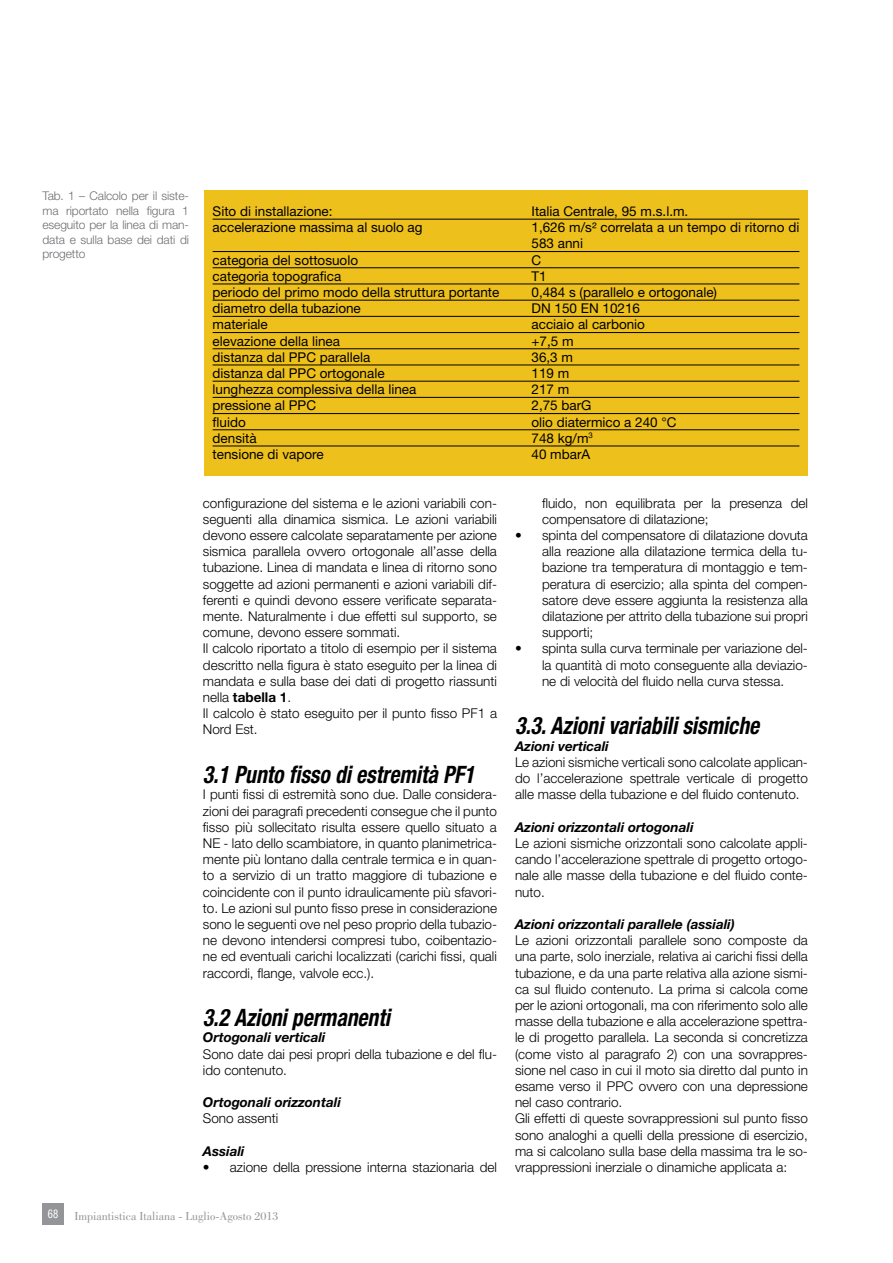
<style>
.page{position:relative;width:893px;height:1263px;background:#fff}
.page>*{position:absolute;margin:0;border:0;box-sizing:border-box;transform-origin:0 0}
.t1{font:italic 700 condensed 24px "Helvetica Neue LT Std";color:#000;scale:.9 1}
.t2{font:300 13.5px/16.2px "Helvetica Neue LT Std";color:#000;text-align:justify}
.t3{font:13.5px/16.2px "Helvetica Neue LT Std";color:#000}
.t4{font:italic 700 13.5px "Helvetica Neue LT Std";color:#000}
.t5{font:300 12px/14.4px "Helvetica Neue LT Std";letter-spacing:-.01em;color:#6d6e71;text-align:justify}
.t6{font:12px "Bodoni Std";color:#939598}
.t7{font:condensed 12px "Helvetica Neue LT Std";color:#fff;scale:.9 1}
.s1{font-weight:700}
</style>
<div class="page">
<div style="left:43px;top:1203px;width:21px;height:22px;background:#939598"></div>
<div style="left:204px;top:190px;width:604px;height:285px;background:#eec01b"></div>
<hr style="left:213px;top:219px;width:586px;height:1px;background:#000">
<hr style="left:213px;top:251px;width:586px;height:1px;background:#000">
<hr style="left:213px;top:267px;width:586px;height:1px;background:#000">
<hr style="left:213px;top:284px;width:586px;height:1px;background:#000">
<hr style="left:213px;top:300px;width:586px;height:1px;background:#000">
<hr style="left:213px;top:316px;width:586px;height:1px;background:#000">
<hr style="left:213px;top:332px;width:586px;height:1px;background:#000">
<hr style="left:213px;top:348px;width:586px;height:1px;background:#000">
<hr style="left:213px;top:365px;width:586px;height:1px;background:#000">
<hr style="left:213px;top:381px;width:586px;height:1px;background:#000">
<hr style="left:213px;top:397px;width:586px;height:1px;background:#000">
<hr style="left:213px;top:413px;width:586px;height:1px;background:#000">
<hr style="left:213px;top:429px;width:586px;height:1px;background:#000">
<hr style="left:213px;top:446px;width:586px;height:1px;background:#000">
<p class="t5" style="left:43px;top:189px;width:148px">Tab. 1 – Calcolo per il siste&shy;ma riportato nella figura 1 eseguito per la linea di man&shy;data e sulla base dei dati di progetto</p>
<p class="t3" style="left:213px;top:203px;width:121px">Sito di installazione:</p>
<p class="t3" style="left:531px;top:203px;width:158px">Italia Centrale, 95 m.s.l.m.</p>
<p class="t3" style="left:213px;top:219px;width:212px">accelerazione massima al suolo ag</p>
<p class="t3" style="left:531px;top:219px;width:269px">1,626 m/s² correlata a un tempo di ritorno di<br>583 anni</p>
<p class="t3" style="left:213px;top:252px;width:147px">categoria del sottosuolo</p>
<p class="t3" style="left:531px;top:252px;width:11px">C</p>
<p class="t3" style="left:213px;top:268px;width:130px">categoria topografica</p>
<p class="t3" style="left:531px;top:268px;width:17px">T1</p>
<p class="t3" style="left:213px;top:284px;width:288px">periodo del primo modo della struttura portante</p>
<p class="t3" style="left:531px;top:284px;width:187px">0,484 s (parallelo e ortogonale)</p>
<p class="t3" style="left:213px;top:300px;width:150px">diametro della tubazione</p>
<p class="t3" style="left:531px;top:300px;width:110px">DN 150 EN 10216</p>
<p class="t3" style="left:213px;top:316px;width:57px">materiale</p>
<p class="t3" style="left:531px;top:316px;width:115px">acciaio al carbonio</p>
<p class="t3" style="left:213px;top:333px;width:129px">elevazione della linea</p>
<p class="t3" style="left:531px;top:333px;width:44px">+7,5 m</p>
<p class="t3" style="left:213px;top:349px;width:159px">distanza dal PPC parallela</p>
<p class="t3" style="left:531px;top:349px;width:43px">36,3 m</p>
<p class="t3" style="left:213px;top:365px;width:173px">distanza dal PPC ortogonale</p>
<p class="t3" style="left:531px;top:365px;width:39px">119 m</p>
<p class="t3" style="left:213px;top:381px;width:205px">lunghezza complessiva della linea</p>
<p class="t3" style="left:531px;top:381px;width:39px">217 m</p>
<p class="t3" style="left:213px;top:397px;width:105px">pressione al PPC</p>
<p class="t3" style="left:531px;top:397px;width:62px">2,75 barG</p>
<p class="t3" style="left:213px;top:414px;width:35px">fluido</p>
<p class="t3" style="left:531px;top:414px;width:147px">olio diatermico a 240 °C</p>
<p class="t3" style="left:213px;top:430px;width:46px">densità</p>
<p class="t3" style="left:531px;top:430px;width:63px">748 kg/m<sup>3</sup></p>
<p class="t3" style="left:213px;top:446px;width:113px">tensione di vapore</p>
<p class="t3" style="left:531px;top:446px;width:60px">40 mbarA</p>
<p class="t2" style="left:203px;top:494px;width:296px;text-align:left">configurazione del sistema e le azioni variabili con&shy;seguenti alla dinamica sismica. Le azioni variabili devono essere calcolate separatamente per azione sismica parallela ovvero ortogonale all’asse della tubazione. Linea di mandata e linea di ritorno sono soggette ad azioni permanenti e azioni variabili dif&shy;ferenti e quindi devono essere verificate separata&shy;mente. Naturalmente i due effetti sul supporto, se comune, devono essere sommati.<br>Il calcolo riportato a titolo di esempio per il sistema descritto nella figura è stato eseguito per la linea di mandata e sulla base dei dati di progetto riassunti nella <span class="s1">tabella 1</span>.<br>Il calcolo è stato eseguito per il punto fisso PF1 a Nord Est.</p>
<h1 class="t1" style="left:203px;top:760px;width:303px">3.1 Punto fisso di estremità PF1</h1>
<p class="t2" style="left:203px;top:786px;width:296px">I punti fissi di estremità sono due. Dalle considera&shy;zioni dei paragrafi precedenti consegue che il punto fisso più sollecitato risulta essere quello situato a NE - lato dello scambiatore, in quanto planimetrica&shy;mente più lontano dalla centrale termica e in quan&shy;to a servizio di un tratto maggiore di tubazione e coincidente con il punto idraulicamente più sfavori&shy;to. Le azioni sul punto fisso prese in considerazione sono le seguenti ove nel peso proprio della tubazio&shy;ne devono intendersi compresi tubo, coibentazio&shy;ne ed eventuali carichi localizzati (carichi fissi, quali raccordi, flange, valvole ecc.).</p>
<h1 class="t1" style="left:203px;top:1003px;width:209px">3.2 Azioni permanenti</h1>
<p class="t4" style="left:203px;top:1029px;width:124px">Ortogonali verticali</p>
<p class="t2" style="left:203px;top:1045px;width:296px">Sono date dai pesi propri della tubazione e del flu&shy;ido contenuto.</p>
<p class="t4" style="left:203px;top:1094px;width:139px">Ortogonali orizzontali</p>
<p class="t2" style="left:203px;top:1110px;width:77px">Sono assenti</p>
<p class="t4" style="left:203px;top:1142px;width:43px">Assiali</p>
<p class="t2" style="left:203px;top:1159px;width:296px">• azione della pressione interna stazionaria del</p>
<p class="t2" style="left:542px;top:494px;width:267px">fluido, non equilibrata per la presenza del compensatore di dilatazione;</p>
<p class="t2" style="left:542px;top:527px;width:267px;text-indent:-27px">• spinta del compensatore di dilatazione dovuta alla reazione alla dilatazione termica della tu&shy;bazione tra temperatura di montaggio e tem&shy;peratura di esercizio; alla spinta del compen&shy;satore deve essere aggiunta la resistenza alla dilatazione per attrito della tubazione sui propri supporti;</p>
<p class="t2" style="left:542px;top:640px;width:267px;text-indent:-27px">• spinta sulla curva terminale per variazione del&shy;la quantità di moto conseguente alla deviazio&shy;ne di velocità del fluido nella curva stessa.</p>
<h1 class="t1" style="left:515px;top:711px;width:273px">3.3. Azioni variabili sismiche</h1>
<p class="t4" style="left:515px;top:737px;width:95px">Azioni verticali</p>
<p class="t2" style="left:515px;top:754px;width:294px">Le azioni sismiche verticali sono calcolate applican&shy;do l’accelerazione spettrale verticale di progetto alle masse della tubazione e del fluido contenuto.</p>
<p class="t4" style="left:515px;top:818px;width:180px">Azioni orizzontali ortogonali</p>
<p class="t2" style="left:515px;top:835px;width:294px">Le azioni sismiche orizzontali sono calcolate appli&shy;cando l’accelerazione spettrale di progetto ortogo&shy;nale alle masse della tubazione e del fluido conte&shy;nuto.</p>
<p class="t4" style="left:515px;top:916px;width:221px">Azioni orizzontali parallele (assiali)</p>
<p class="t2" style="left:515px;top:932px;width:294px;text-align:left">Le azioni orizzontali parallele sono composte da una parte, solo inerziale, relativa ai carichi fissi della tubazione, e da una parte relativa alla azione sismi&shy;ca sul fluido contenuto. La prima si calcola come per le azioni ortogonali, ma con riferimento solo alle masse della tubazione e alla accelerazione spettra&shy;le di progetto parallela. La seconda si concretizza (come visto al paragrafo 2) con una sovrappres&shy;sione nel caso in cui il moto sia diretto dal punto in esame verso il PPC ovvero con una depressione nel caso contrario.<br>Gli effetti di queste sovrappressioni sul punto fisso sono analoghi a quelli della pressione di esercizio, ma si calcolano sulla base della massima tra le so&shy;vrappressioni inerziale o dinamiche applicata a:</p>
<p class="t7" style="left:48px;top:1207px;width:13px">68</p>
<p class="t6" style="left:74px;top:1209px;width:205px">Impiantistica Italiana - Luglio-Agosto 2013</p>
</div>
